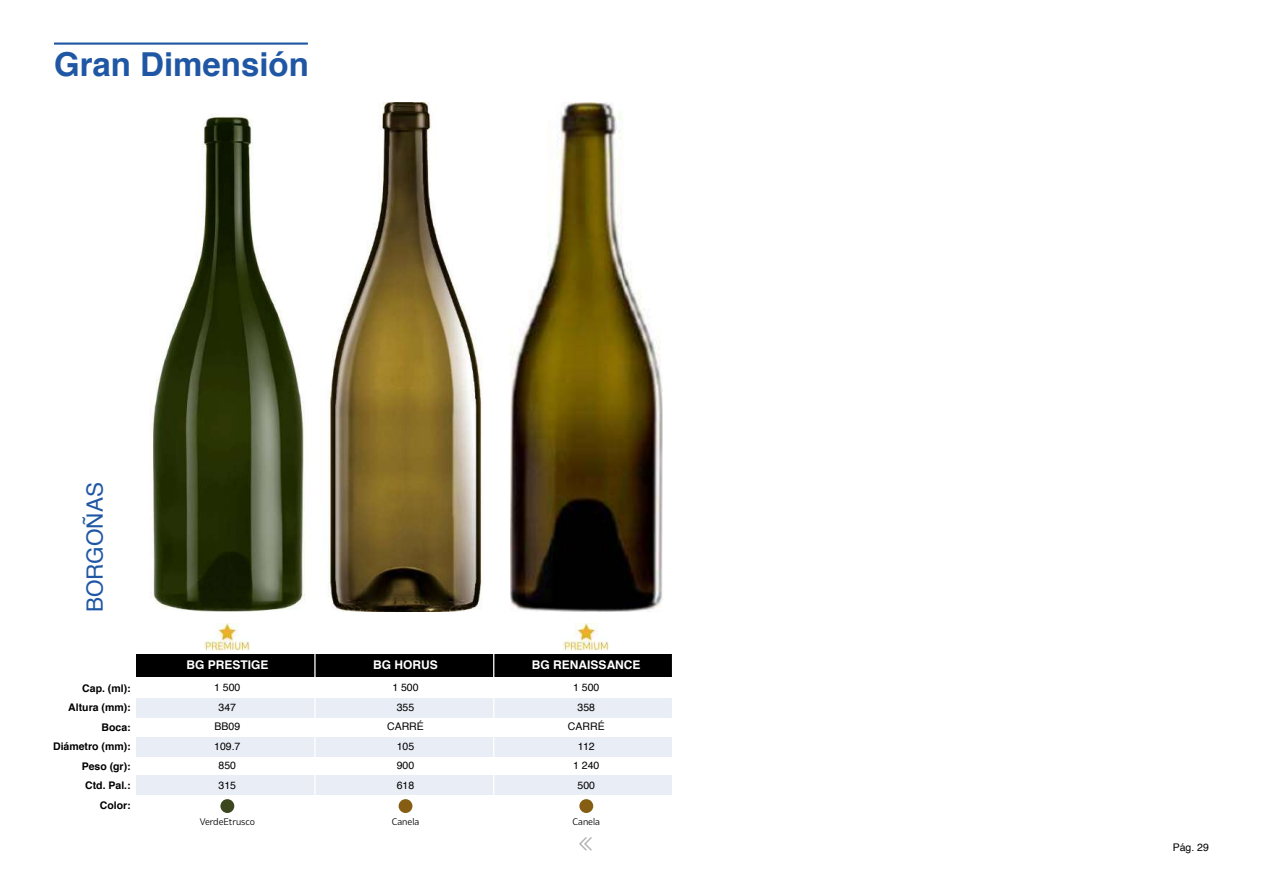
<style>
.page{position:relative;width:1263px;height:893px;background:#fff}
.page>*{position:absolute;margin:0;border:0;box-sizing:border-box;transform-origin:0 0}
.t1{font:700 33px "Helvetica";color:#1f57a4}
.t2{font:22.5px "Helvetica";color:#1f57a4}
.t3{font:700 12px "Helvetica";color:#fff}
.t4{font:10.5px/19.5px "Helvetica";color:#000;text-align:center}
.t5{font:700 10.5px/19.5px "Helvetica";color:#000;text-align:right}
.t6{font:9px "Bw Glenn Sans DEMO";color:#000}
</style>
<div class="page">
<div style="left:136px;top:737px;width:1073px;height:19px;background:#e9eef6"></div>
<div style="left:136px;top:699px;width:1073px;height:19px;background:#e9eef6"></div>
<div style="left:136px;top:775px;width:1073px;height:19px;background:#e9eef6"></div>
<div style="left:136px;top:654px;width:1073px;height:22px;background:#000"></div>
<hr style="left:493px;top:647px;width:1px;height:157px;background:#fff">
<hr style="left:672px;top:651px;width:1px;height:151px;background:#fff">
<hr style="left:314px;top:633px;width:2px;height:173px;background:#fff">
<svg style="left:579px;top:837px;width:13px;height:14px"></svg>
<hr style="left:54px;top:43px;width:254px;height:2px;background:#1f57a4">
<div style="left:673px;top:633px;width:555px;height:173px;background:#fff"></div>
<img style="left:150px;top:114px;width:155px;height:498px">
<div style="left:220px;top:799px;width:14px;height:14px;background:#3c471e;border-radius:50%"></div>
<img style="left:205px;top:623px;width:45px;height:27px">
<img style="left:328px;top:103px;width:155px;height:509px">
<div style="left:399px;top:799px;width:13px;height:14px;background:#865e13;border-radius:50%"></div>
<img style="left:510px;top:103px;width:152px;height:509px">
<div style="left:579px;top:799px;width:14px;height:14px;background:#865e13;border-radius:50%"></div>
<img style="left:564px;top:623px;width:45px;height:27px">
<h1 class="t1" style="left:54px;top:37px;width:256px">Gran Dimensión</h1>
<h2 class="t2" style="left:77px;top:612px;width:132px;rotate:-90deg">BORGOÑAS</h2>
<p class="t5" style="left:53px;top:679px;width:79px">Cap. (ml):<br>Altura (mm):<br>Boca:<br>Diámetro (mm):<br>Peso (gr):<br>Ctd. Pal.:<br>Color:</p>
<p class="t3" style="left:186px;top:655px;width:84px">BG PRESTIGE</p>
<p class="t4" style="left:214px;top:678px;width:28px">1 500<br>347<br>BB09<br>109.7<br>850<br>315</p>
<p class="t6" style="left:200px;top:816px;width:57px">VerdeEtrusco</p>
<p class="t3" style="left:373px;top:655px;width:66px">BG HORUS</p>
<p class="t4" style="left:387px;top:678px;width:38px">1 500<br>355<br>CARRÉ<br>105<br>900<br>618</p>
<p class="t6" style="left:392px;top:816px;width:29px">Canela</p>
<p class="t3" style="left:532px;top:655px;width:110px">BG RENAISSANCE</p>
<p class="t4" style="left:568px;top:678px;width:38px">1 500<br>358<br>CARRÉ<br>112<br>1 240<br>500</p>
<p class="t6" style="left:573px;top:816px;width:29px">Canela</p>
<p class="t4" style="left:1173px;top:837px;width:38px">Pág. 29</p>
</div>
